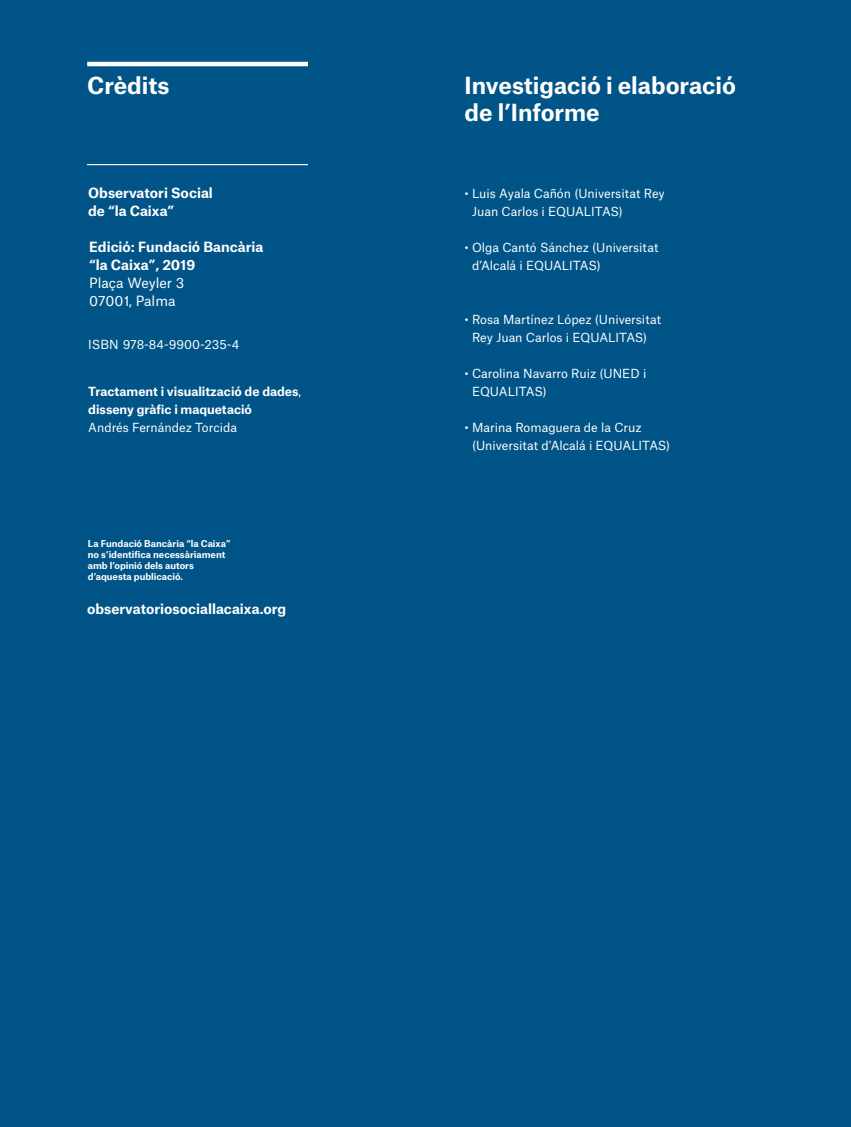
<style>
.page{position:relative;width:851px;height:1127px;background:#fff}
.page>*{position:absolute;margin:0;border:0;box-sizing:border-box;transform-origin:0 0}
.t1{font:700 22.5px/27px "Atlas Grotesk";letter-spacing:-.005em;color:#fff}
.t2{font:700 13.5px/18px "Atlas Grotesk";color:#fff}
.t3{font:13.5px/18px "Atlas Grotesk";color:#fff}
.t4{font:12px/18px "Atlas Grotesk";color:#fff}
.t5{font:700 12px/18px "Atlas Grotesk";letter-spacing:-.005em;color:#fff}
.t6{font:700 9px/10.8px "Atlas Grotesk";color:#fff}
.s1{font-weight:400}
.s2{font-family:"Helvetica"}
</style>
<div class="page">
<div style="left:0;top:0;width:850px;height:1127px;background:#005487"></div>
<hr style="left:87px;top:62px;width:221px;height:4px;background:#fff">
<hr style="left:87px;top:164px;width:221px;height:1px;background:#fff">
<h1 class="t1" style="left:87px;top:69px;width:84px">Crèdits</h1>
<p class="t2" style="left:88px;top:182px;width:126px">Observatori Social de “la Caixa”</p>
<p class="t2" style="left:89px;top:236px;width:176px">Edició: Fundació Bancària “la Caixa”, 2019</p>
<p class="t3" style="left:89px;top:272px;width:96px">Plaça Weyler 3<br>07001, Palma</p>
<p class="t4" style="left:88px;top:334px;width:153px">ISBN 978-84-9900-235-4</p>
<p class="t5" style="left:88px;top:381px;width:214px">Tractament i visualització de dades<span class="s1">, </span>disseny gràfic i maquetació</p>
<p class="t4" style="left:88px;top:417px;width:150px">Andrés Fernández Torcida</p>
<p class="t6" style="left:88px;top:538px;width:144px">La Fundació Bancària “la Caixa” no s’identifica necessàriament amb l’opinió dels autors d’aquesta publicació.</p>
<p class="t2" style="left:87px;top:598px;width:200px">observatoriosociallacaixa.org</p>
<h1 class="t1" style="left:464px;top:69px;width:273px">Investigació i elaboració de l’Informe</h1>
<p class="t4" style="left:472px;top:183px;width:194px;text-indent:-8px"><span class="s2">•</span> Luis Ayala Cañón (Universitat Rey<br>Juan Carlos i EQUALITAS)</p>
<p class="t4" style="left:472px;top:237px;width:188px;text-indent:-8px"><span class="s2">•</span> Olga Cantó Sánchez (Universitat d’Alcalá i EQUALITAS)</p>
<p class="t4" style="left:464px;top:309px;width:198px;text-align:center"><span class="s2">•</span> Rosa Martínez López (Universitat<br>Rey Juan Carlos i EQUALITAS)</p>
<p class="t4" style="left:472px;top:363px;width:176px;text-indent:-8px"><span class="s2">•</span> Carolina Navarro Ruiz (UNED i<br>EQUALITAS)</p>
<p class="t4" style="left:472px;top:417px;width:200px;text-indent:-8px"><span class="s2">•</span> Marina Romaguera de la Cruz (Universitat d’Alcalá i EQUALITAS)</p>
</div>
